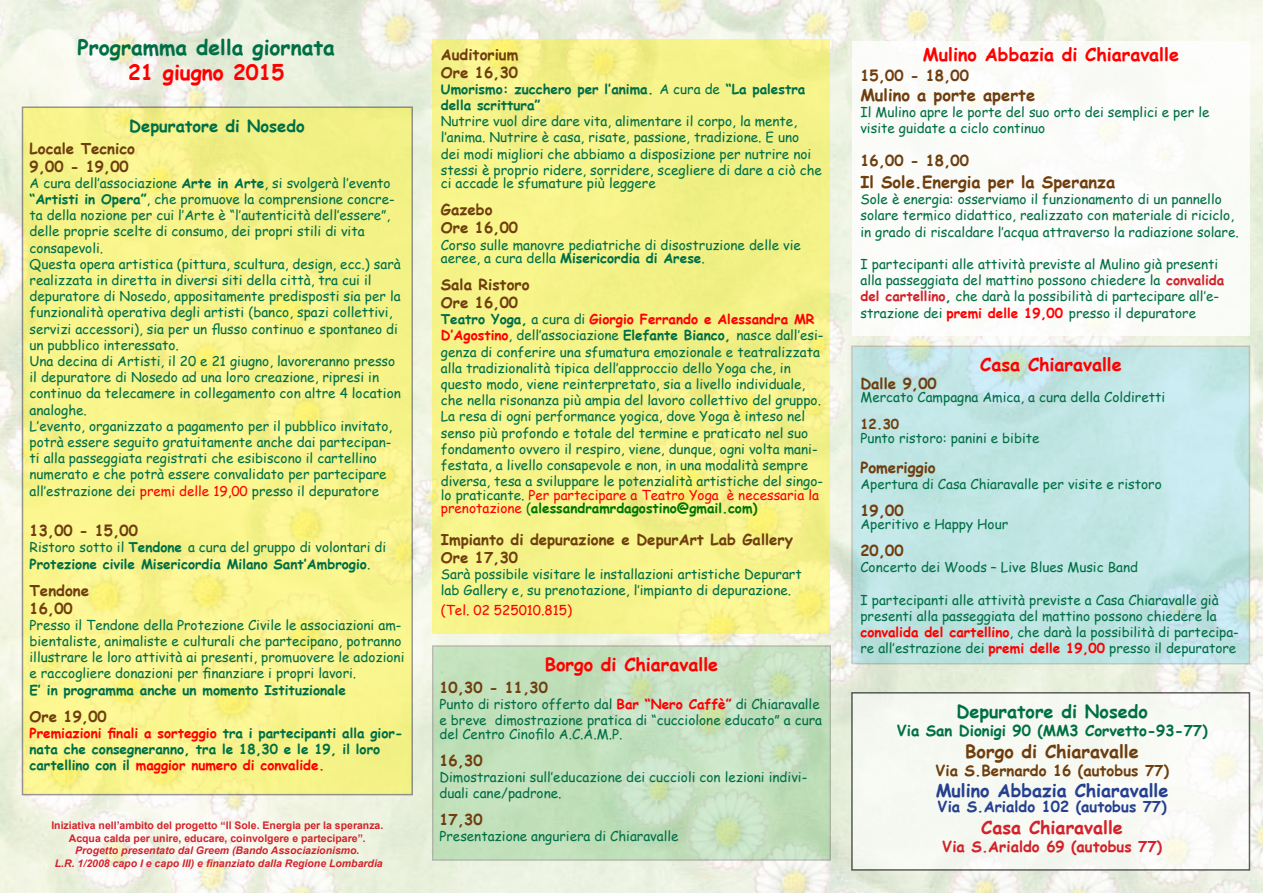
<style>
.page{position:relative;width:1263px;height:893px;background:#fff}
.page>*{position:absolute;margin:0;border:0;box-sizing:border-box;transform-origin:0 0}
.t1{font:700 21px "Comic Sans MS";color:#006f46}
.t2{font:700 21px "Comic Sans MS";color:#f00}
.t3{font:700 18px "Comic Sans MS";color:#f00}
.t4{font:700 18px "Comic Sans MS";color:#25408f}
.t5{font:700 18px "Comic Sans MS";color:#006f46}
.t6{font:700 18px "Comic Sans MS";color:#6f3e0e}
.t7{font:700 18px "Comic Sans MS";color:#d2232a}
.t8{font:700 16.5px "Comic Sans MS";color:#6f3e0e}
.t9{font:700 16.5px "Comic Sans MS";color:#006f46}
.t10{font:700 15px/18px "Comic Sans MS";color:#6f3e0e}
.t11{font:700 15px "Comic Sans MS";color:#006f46}
.t12{font:700 15px "Comic Sans MS";color:#25408f}
.t13{font:700 15px "Comic Sans MS";color:#d2232a}
.t14{font:13.5px/16.2px "Comic Sans MS";color:#006f46}
.t15{font:700 13.5px/16.2px "Comic Sans MS";color:#006f46}
.t16{font:13.5px/13.5px "Comic Sans MS";color:#f00}
.t17{font:700 13.5px "Comic Sans MS";color:#6f3e0e}
.t18{font:700 10.5px/12.6px "Arial";color:#d2232a;text-align:center}
.t19{font:italic 700 10.5px/12.6px "Arial";color:#d2232a;text-align:center}
.s1{font-weight:700}
.s2{color:#f00}
.s3{font-weight:400}
.s4{font-weight:700;color:#f00}
.s5{color:#006f46}
.s6{color:#007503}
.s7{font-weight:700;color:#007503}
.s8{font-weight:700;color:#d2232a}
</style>
<div class="page">
<img style="left:0;top:0;width:1263px;height:893px">
<svg style="left:25px;top:109px;width:385px;height:683px;background:#f7f38b"></svg>
<div style="left:433px;top:39px;width:397px;height:595px;background:#f5f389"></div>
<svg style="left:435px;top:648px;width:393px;height:210px;background:#c3e0bd"></svg>
<div style="left:852px;top:41px;width:397px;height:295px;background:#fff"></div>
<svg style="left:854px;top:348px;width:393px;height:313px;background:#c0e5e4"></svg>
<div style="left:852px;top:693px;width:397px;height:177px;background:#f7f9f2"></div>
<h1 class="t1" style="left:78px;top:32px;width:259px">Programma della giornata</h1>
<h1 class="t2" style="left:128px;top:57px;width:158px">21 giugno 2015</h1>
<p class="t9" style="left:129px;top:114px;width:177px">Depuratore di Nosedo</p>
<p class="t10" style="left:30px;top:139px;width:107px">Locale Tecnico<br>9,00 - 19,00</p>
<p class="t14" style="left:30px;top:174px;width:373px">A cura dell’associazione <span class="s1">Arte in Arte</span>, si svolgerà l’evento <span class="s1">“Artisti in Opera”</span>, che promuove la comprensione concre&shy;ta della nozione per cui l’Arte è “l’autenticità dell’essere”, delle proprie scelte di consumo, dei propri stili di vita consapevoli.<br>Questa opera artistica (pittura, scultura, design, ecc.) sarà realizzata in diretta in diversi siti della città, tra cui il depuratore di Nosedo, appositamente predisposti sia per la funzionalità operativa degli artisti (banco, spazi collettivi, servizi accessori), sia per un flusso continuo e spontaneo di un pubblico interessato.<br>Una decina di Artisti, il 20 e 21 giugno, lavoreranno presso il depuratore di Nosedo ad una loro creazione, ripresi in continuo da telecamere in collegamento con altre 4 location analoghe.<br>L’evento, organizzato a pagamento per il pubblico invitato, potrà essere seguito gratuitamente anche dai partecipan&shy;ti alla passeggiata registrati che esibiscono il cartellino numerato e che potrà essere convalidato per partecipare all’estrazione dei <span class="s2">premi delle 19,00</span> presso il depuratore</p>
<p class="t10" style="left:30px;top:521px;width:110px">13,00 - 15,00</p>
<p class="t15" style="left:30px;top:539px;width:358px"><span class="s3">Ristoro sotto il</span> Tendone <span class="s3">a cura del gruppo di volontari di<br></span>Protezione civile Misericordia Milano Sant’Ambrogio<span class="s3">.</span></p>
<p class="t10" style="left:30px;top:581px;width:61px">Tendone<br>16,00</p>
<p class="t14" style="left:30px;top:616px;width:376px">Presso il Tendone della Protezione Civile le associazioni am&shy;bientaliste, animaliste e culturali che partecipano, potranno illustrare le loro attività ai presenti, promuovere le adozioni e raccogliere donazioni per finanziare i propri lavori.</p>
<p class="t15" style="left:30px;top:681px;width:318px">E’ in programma anche un momento Istituzionale</p>
<p class="t10" style="left:30px;top:707px;width:79px">Ore 19,00</p>
<p class="t15" style="left:30px;top:724px;width:375px"><span class="s2">Premiazioni finali a sorteggio</span> tra i partecipanti alla gior&shy;nata che consegneranno, tra le 18,30 e le 19, il loro cartellino con il <span class="s2">maggior numero di convalide.</span></p>
<p class="t18" style="left:51px;top:819px;width:334px">Iniziativa nell’ambito del progetto “Il Sole. Energia per la speranza.<br>Acqua calda per unire, educare, coinvolgere e partecipare”.</p>
<p class="t19" style="left:55px;top:845px;width:329px">Progetto presentato dal Greem (Bando Associazionismo.<br>L.R. 1/2008 capo I e capo III) e finanziato dalla Regione Lombardia</p>
<p class="t10" style="left:441px;top:45px;width:79px">Auditorium<br>Ore 16,30</p>
<p class="t15" style="left:441px;top:80px;width:366px">Umorismo: zucchero per l’anima. <span class="s3">A cura de</span> “La palestra della scrittura”</p>
<p class="t14" style="left:441px;top:113px;width:383px">Nutrire vuol dire dare vita, alimentare il corpo, la mente, l’anima. Nutrire è casa, risate, passione, tradizione. E uno<br>dei modi migliori che abbiamo a disposizione per nutrire noi stessi è proprio ridere, sorridere, scegliere di dare a ciò che</p>
<p class="t14" style="left:441px;top:175px;width:216px">ci accade le sfumature più leggere</p>
<p class="t10" style="left:441px;top:200px;width:79px">Gazebo<br>Ore 16,00</p>
<p class="t14" style="left:441px;top:237px;width:362px;line-height:13.5px">Corso sulle manovre pediatriche di disostruzione delle vie aeree, a cura della <span class="s1">Misericordia di Arese</span>.</p>
<p class="t10" style="left:441px;top:275px;width:90px">Sala Ristoro<br>Ore 16,00</p>
<p class="t14" style="left:441px;top:311px;width:384px"><span class="s1">Teatro Yoga,</span> a cura di <span class="s4">Giorgio Ferrando e Alessandra MR D’Agostino</span>, dell’associazione <span class="s1">Elefante Bianco,</span> nasce dall’esi&shy;genza di conferire una sfumatura emozionale e teatralizzata alla tradizionalità tipica dell’approccio dello Yoga che, in questo modo, viene reinterpretato, sia a livello individuale, che nella risonanza più ampia del lavoro collettivo del gruppo.<br>La resa di ogni performance yogica, dove Yoga è inteso nel senso più profondo e totale del termine e praticato nel suo fondamento ovvero il respiro, viene, dunque, ogni volta mani&shy;festata, a livello consapevole e non, in una modalità sempre diversa, tesa a sviluppare le potenzialità artistiche del singo-</p>
<p class="t16" style="left:441px;top:488px;width:380px"><span class="s5">lo praticante.</span> Per partecipare a Teatro Yoga è necessaria la prenotazione <span class="s6">(</span><span class="s7">alessandramrdagostino@gmail.com)</span></p>
<p class="t10" style="left:441px;top:530px;width:354px">Impianto di depurazione e DepurArt Lab Gallery<br>Ore 17,30</p>
<p class="t14" style="left:441px;top:566px;width:362px">Sarà possibile visitare le installazioni artistiche Depurart lab Gallery e, su prenotazione, l’impianto di depurazione.</p>
<p class="t16" style="left:441px;top:603px;width:133px">(Tel. 02 525010.815)</p>
<h2 class="t3" style="left:545px;top:651px;width:175px">Borgo di Chiaravalle</h2>
<p class="t10" style="left:439px;top:678px;width:110px">10,30 - 11,30</p>
<p class="t14" style="left:439px;top:695px;width:384px">Punto di ristoro offerto dal <span class="s4">Bar “Nero Caffè”</span> di Chiaravalle e breve dimostrazione pratica di “cucciolone educato” a cura</p>
<p class="t14" style="left:439px;top:725px;width:185px">del Centro Cinofilo A.C.A.M.P.</p>
<p class="t10" style="left:439px;top:750px;width:45px">16,30</p>
<p class="t14" style="left:439px;top:768px;width:369px">Dimostrazioni sull’educazione dei cuccioli con lezioni indivi&shy;duali cane/padrone.</p>
<p class="t10" style="left:439px;top:810px;width:45px">17,30</p>
<p class="t14" style="left:439px;top:828px;width:241px">Presentazione anguriera di Chiaravalle</p>
<h2 class="t3" style="left:923px;top:41px;width:258px">Mulino Abbazia di Chiaravalle</h2>
<p class="t10" style="left:860px;top:66px;width:110px">15,00 - 18,00</p>
<p class="t8" style="left:860px;top:83px;width:176px">Mulino a porte aperte</p>
<p class="t14" style="left:860px;top:103px;width:351px">Il Mulino apre le porte del suo orto dei semplici e per le visite guidate a ciclo continuo</p>
<p class="t10" style="left:860px;top:151px;width:110px">16,00 - 18,00</p>
<p class="t8" style="left:860px;top:170px;width:256px">Il Sole.Energia per la Speranza</p>
<p class="t14" style="left:860px;top:191px;width:380px">Sole è energia: osserviamo il funzionamento di un pannello solare termico didattico, realizzato con materiale di riciclo, in grado di riscaldare l’acqua attraverso la radiazione solare.</p>
<p class="t14" style="left:860px;top:256px;width:365px">I partecipanti alle attività previste al Mulino già presenti alla passeggiata del mattino possono chiedere la <span class="s8">convalida del cartellino</span><span class="s1">,</span> che darà la possibilità di partecipare all’e&shy;strazione dei <span class="s4">premi delle 19,00</span> presso il depuratore</p>
<h2 class="t3" style="left:980px;top:351px;width:143px">Casa Chiaravalle</h2>
<p class="t10" style="left:860px;top:374px;width:78px">Dalle 9,00</p>
<p class="t14" style="left:860px;top:389px;width:306px">Mercato Campagna Amica, a cura della Coldiretti</p>
<p class="t17" style="left:860px;top:414px;width:40px">12.30</p>
<p class="t14" style="left:860px;top:429px;width:181px">Punto ristoro: panini e bibite</p>
<p class="t10" style="left:860px;top:457px;width:77px">Pomeriggio</p>
<p class="t14" style="left:860px;top:475px;width:303px">Apertura di Casa Chiaravalle per visite e ristoro</p>
<p class="t10" style="left:860px;top:501px;width:45px">19,00</p>
<p class="t14" style="left:860px;top:516px;width:149px">Aperitivo e Happy Hour</p>
<p class="t10" style="left:860px;top:541px;width:45px">20,00</p>
<p class="t14" style="left:860px;top:559px;width:279px">Concerto dei Woods – Live Blues Music Band</p>
<p class="t14" style="left:860px;top:591px;width:380px">I partecipanti alle attività previste a Casa Chiaravalle già presenti alla passeggiata del mattino possono chiedere la <span class="s4">convalida del cartellino</span>, che darà la possibilità di partecipa&shy;re all’estrazione dei <span class="s4">premi delle 19,00</span> presso il depuratore</p>
<h2 class="t5" style="left:956px;top:698px;width:193px">Depuratore di Nosedo</h2>
<p class="t11" style="left:897px;top:720px;width:312px">Via San Dionigi 90 (MM3 Corvetto-93-77)</p>
<h2 class="t6" style="left:965px;top:738px;width:175px">Borgo di Chiaravalle</h2>
<p class="t10" style="left:935px;top:761px;width:235px">Via S.Bernardo 16 (autobus 77)</p>
<h2 class="t4" style="left:936px;top:777px;width:234px">Mulino Abbazia Chiaravalle</h2>
<p class="t12" style="left:938px;top:796px;width:230px">Via S.Arialdo 102 (autobus 77)</p>
<h2 class="t7" style="left:981px;top:814px;width:143px">Casa Chiaravalle</h2>
<p class="t13" style="left:942px;top:835px;width:221px">Via S.Arialdo 69 (autobus 77)</p>
</div>
